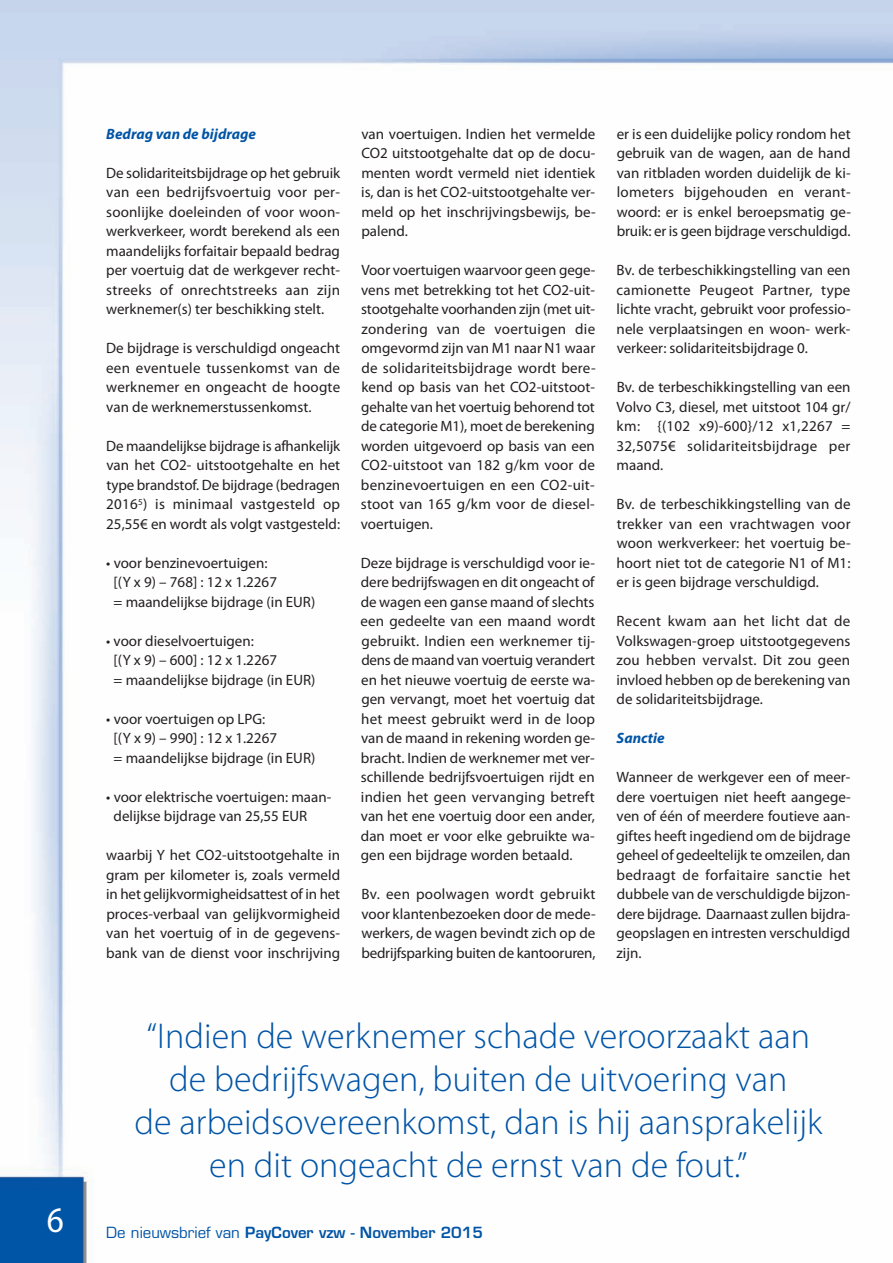
<style>
.page{position:relative;width:893px;height:1263px;background:#fff}
.page>*{position:absolute;margin:0;border:0;box-sizing:border-box;transform-origin:0 0}
.t1{font:300 36px/43.2px "Myriad Pro";color:#0154a6;text-align:center}
.t2{font:semi-condensed 36px "Myriad Pro";color:#fff}
.t3{font:15px/19.5px "Myriad Pro";color:#231f20;text-align:justify}
.t4{font:600 15px "Eurostile LT Std";color:#0154a6}
.t5{font:italic 700 15px "Myriad Pro";color:#0154a6}
.s1{font-weight:400}
</style>
<div class="page">
<img style="left:0;top:0;width:893px;height:1263px">
<h1 class="t2" style="left:47px;top:1207px;width:19px">6</h1>
<p class="t5" style="left:106px;top:128px;width:151px">Bedrag van de bijdrage</p>
<p class="t3" style="left:106px;top:164px;width:235px">De solidariteitsbijdrage op het gebruik van een bedrijfsvoertuig voor per&shy;soonlijke doeleinden of voor woon&shy;werkverkeer, wordt berekend als een maandelijks forfaitair bepaald bedrag per voertuig dat de werkgever recht&shy;streeks of onrechtstreeks aan zijn werknemer(s) ter beschikking stelt.</p>
<p class="t3" style="left:106px;top:340px;width:236px">De bijdrage is verschuldigd ongeacht een eventuele tussenkomst van de werknemer en ongeacht de hoogte van de werknemerstussenkomst.</p>
<p class="t3" style="left:106px;top:437px;width:236px">De maandelijkse bijdrage is afhankelijk van het CO2- uitstootgehalte en het type brandstof. De bijdrage (bedragen 2016<sup>5</sup>) is minimaal vastgesteld op 25,55€ en wordt als volgt vastgesteld:</p>
<p class="t3" style="left:114px;top:554px;width:203px;text-align:left;text-indent:-7px">• voor benzinevoertuigen:<br>[(Y x 9) – 768] : 12 x 1.2267<br>= maandelijkse bijdrage (in EUR)</p>
<p class="t3" style="left:114px;top:632px;width:203px;text-align:left;text-indent:-7px">• voor dieselvoertuigen:<br>[(Y x 9) – 600] : 12 x 1.2267<br>= maandelijkse bijdrage (in EUR)</p>
<p class="t3" style="left:114px;top:710px;width:203px;text-align:left;text-indent:-7px">• voor voertuigen op LPG:<br>[(Y x 9) – 990] : 12 x 1.2267<br>= maandelijkse bijdrage (in EUR)</p>
<p class="t3" style="left:114px;top:788px;width:219px;text-indent:-7px">• voor elektrische voertuigen: maan&shy;delijkse bijdrage van 25,55 EUR</p>
<p class="t3" style="left:106px;top:847px;width:236px">waarbij Y het CO2-uitstootgehalte in gram per kilometer is, zoals vermeld in het gelijkvormigheidsattest of in het proces-verbaal van gelijkvormigheid van het voertuig of in de gegevens&shy;bank van de dienst voor inschrijving</p>
<p class="t3" style="left:361px;top:125px;width:236px">van voertuigen. Indien het vermelde CO2 uitstootgehalte dat op de docu&shy;menten wordt vermeld niet identiek is, dan is het CO2-uitstootgehalte ver&shy;meld op het inschrijvingsbewijs, be&shy;palend.</p>
<p class="t3" style="left:361px;top:262px;width:236px">Voor voertuigen waarvoor geen gege&shy;vens met betrekking tot het CO2-uit&shy;stootgehalte voorhanden zijn (met uit&shy;zondering van de voertuigen die omgevormd zijn van M1 naar N1 waar de solidariteitsbijdrage wordt bere&shy;kend op basis van het CO2-uitstoot&shy;gehalte van het voertuig behorend tot de categorie M1), moet de berekening worden uitgevoerd op basis van een CO2-uitstoot van 182 g/km voor de benzinevoertuigen en een CO2-uit&shy;stoot van 165 g/km voor de diesel&shy;voertuigen.</p>
<p class="t3" style="left:361px;top:554px;width:236px">Deze bijdrage is verschuldigd voor ie&shy;dere bedrijfswagen en dit ongeacht of de wagen een ganse maand of slechts een gedeelte van een maand wordt gebruikt. Indien een werknemer tij&shy;dens de maand van voertuig verandert en het nieuwe voertuig de eerste wa&shy;gen vervangt, moet het voertuig dat het meest gebruikt werd in de loop van de maand in rekening worden ge&shy;bracht. Indien de werknemer met ver&shy;schillende bedrijfsvoertuigen rijdt en indien het geen vervanging betreft van het ene voertuig door een ander, dan moet er voor elke gebruikte wa&shy;gen een bijdrage worden betaald.</p>
<p class="t3" style="left:361px;top:886px;width:236px">Bv. een poolwagen wordt gebruikt voor klantenbezoeken door de mede&shy;werkers, de wagen bevindt zich op de bedrijfsparking buiten de kantooruren,</p>
<p class="t3" style="left:617px;top:125px;width:236px">er is een duidelijke policy rondom het gebruik van de wagen, aan de hand van ritbladen worden duidelijk de ki&shy;lometers bijgehouden en verant&shy;woord: er is enkel beroepsmatig ge&shy;bruik: er is geen bijdrage verschuldigd.</p>
<p class="t3" style="left:617px;top:262px;width:236px">Bv. de terbeschikkingstelling van een camionette Peugeot Partner, type lichte vracht, gebruikt voor professio&shy;nele verplaatsingen en woon- werk&shy;verkeer: solidariteitsbijdrage 0.</p>
<p class="t3" style="left:617px;top:379px;width:235px">Bv. de terbeschikkingstelling van een Volvo C3, diesel, met uitstoot 104 gr/ km: {(102 x9)-600}/12 x1,2267 = 32,5075€ solidariteitsbijdrage per maand.</p>
<p class="t3" style="left:616px;top:496px;width:236px">Bv. de terbeschikkingstelling van de trekker van een vrachtwagen voor woon werkverkeer: het voertuig be&shy;hoort niet tot de categorie N1 of M1: er is geen bijdrage verschuldigd.</p>
<p class="t3" style="left:616px;top:613px;width:236px">Recent kwam aan het licht dat de Volkswagen-groep uitstootgegevens zou hebben vervalst. Dit zou geen invloed hebben op de berekening van de solidariteitsbijdrage.</p>
<p class="t5" style="left:617px;top:733px;width:50px">Sanctie</p>
<p class="t3" style="left:616px;top:769px;width:236px">Wanneer de werkgever een of meer&shy;dere voertuigen niet heeft aangege&shy;ven of één of meerdere foutieve aan&shy;giftes heeft ingediend om de bijdrage geheel of gedeeltelijk te omzeilen, dan bedraagt de forfaitaire sanctie het dubbele van de verschuldigde bijzon&shy;dere bijdrage. Daarnaast zullen bijdra&shy;geopslagen en intresten verschuldigd zijn.</p>
<h1 class="t1" style="left:135px;top:1017px;width:689px">“Indien de werknemer schade veroorzaakt aan de bedrijfswagen, buiten de uitvoering van<br>de arbeidsovereenkomst, dan is hij aansprakelijk en dit ongeacht de ernst van de fout.”</h1>
<p class="t4" style="left:106px;top:1227px;width:378px"><span class="s1">De nieuwsbrief van</span> PayCover vzw - November 2015</p>
</div>
